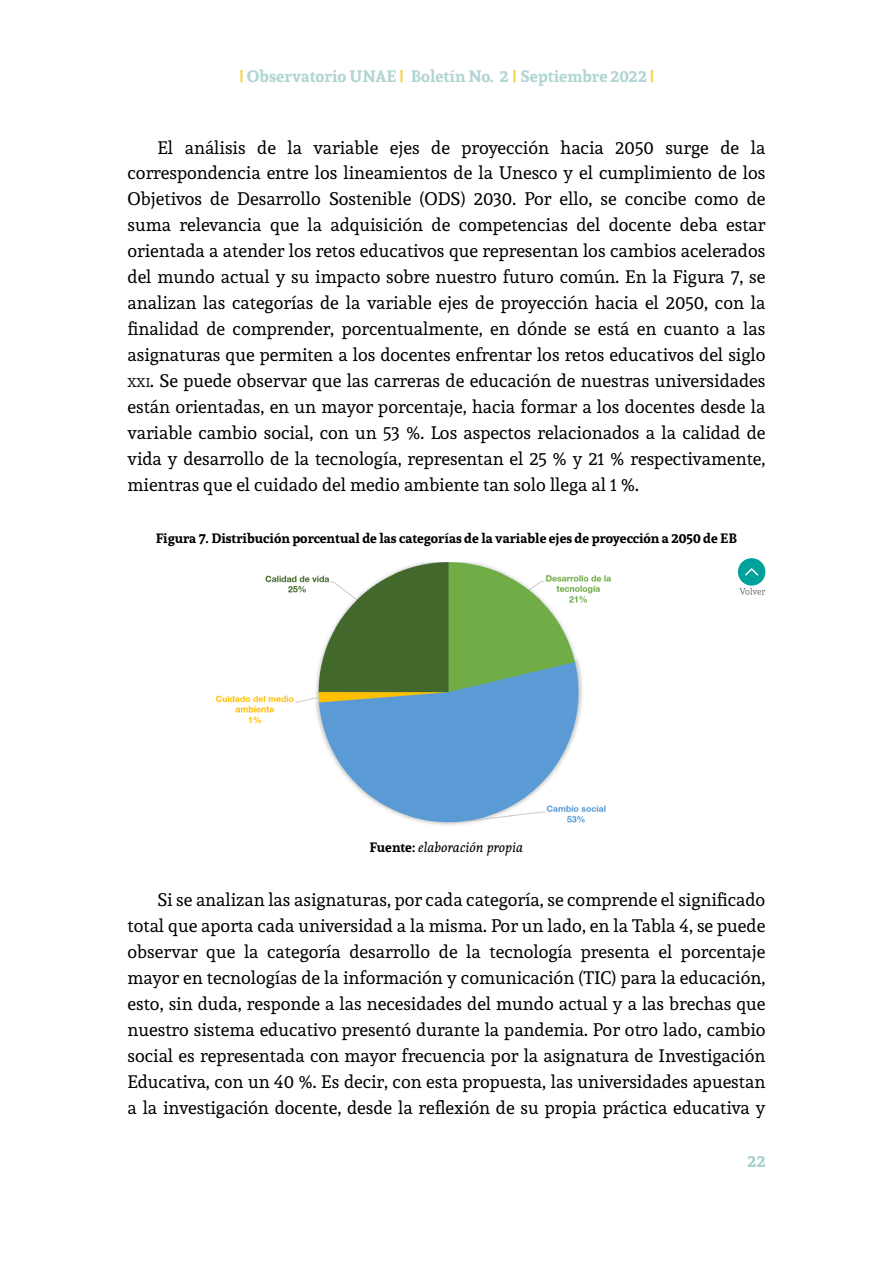
<style>
.page{position:relative;width:893px;height:1263px;background:#fff}
.page>*{position:absolute;margin:0;border:0;box-sizing:border-box;transform-origin:0 0}
.Texto-todo{font:18px/26px "Andada";color:#000;text-align:justify}
.t1{font:700 16.5px "Andada";color:#a6d0cd}
.Figura{font:700 13.5px "Andada";color:#000}
.Fuente{font:italic 13.5px "Andada";color:#000}
.s1{font-family:"Helvetica Neue";font-stretch:condensed;color:#f2d129}
.s2{font-size:12.6px}
.s3{font-weight:700;font-style:normal}
</style>
<div class="page">
<img style="left:215px;top:562px;width:396px;height:263px">
<div style="left:738px;top:558px;width:27px;height:28px;background:#00a19a;border-radius:50%"></div>
<svg style="left:745px;top:568px;width:13px;height:8px"></svg>
<svg style="left:739px;top:588px;width:26px;height:7px"></svg>
<p class="t1" style="left:239px;top:65px;width:416px"><span class="s1">|</span> Observatorio UNAE <span class="s1">|</span> Boletín No. 2 <span class="s1">|</span> Septiembre 2022 <span class="s1">|</span></p>
<p class="Texto-todo" style="left:128px;top:134px;width:639px;text-indent:30px">El análisis de la variable ejes de proyección hacia 2050 surge de la correspondencia entre los lineamientos de la Unesco y el cumplimiento de los Objetivos de Desarrollo Sostenible (ODS) 2030. Por ello, se concibe como de suma relevancia que la adquisición de competencias del docente deba estar orientada a atender los retos educativos que representan los cambios acelerados del mundo actual y su impacto sobre nuestro futuro común. En la Figura 7, se analizan las categorías de la variable ejes de proyección hacia el 2050, con la finalidad de comprender, porcentualmente, en dónde se está en cuanto a las asignaturas que permiten a los docentes enfrentar los retos educativos del siglo <span class="s2">xxi</span>. Se puede observar que las carreras de educación de nuestras universidades están orientadas, en un mayor porcentaje, hacia formar a los docentes desde la variable cambio social, con un 53 %. Los aspectos relacionados a la calidad de vida y desarrollo de la tecnología, representan el 25 % y 21 % respectivamente, mientras que el cuidado del medio ambiente tan solo llega al 1 %.</p>
<p class="Figura" style="left:156px;top:529px;width:583px">Figura 7. Distribución porcentual de las categorías de la variable ejes de proyección a 2050 de EB</p>
<p class="Fuente" style="left:370px;top:839px;width:155px"><span class="s3">Fuente:</span> elaboración propia</p>
<p class="Texto-todo" style="left:128px;top:886px;width:639px;text-indent:30px">Si se analizan las asignaturas, por cada categoría, se comprende el significado total que aporta cada universidad a la misma. Por un lado, en la Tabla 4, se puede observar que la categoría desarrollo de la tecnología presenta el porcentaje mayor en tecnologías de la información y comunicación (TIC) para la educación, esto, sin duda, responde a las necesidades del mundo actual y a las brechas que nuestro sistema educativo presentó durante la pandemia. Por otro lado, cambio social es representada con mayor frecuencia por la asignatura de Investigación Educativa, con un 40 %. Es decir, con esta propuesta, las universidades apuestan a la investigación docente, desde la reflexión de su propia práctica educativa y</p>
<p class="t1" style="left:748px;top:1150px;width:20px">22</p>
</div>
